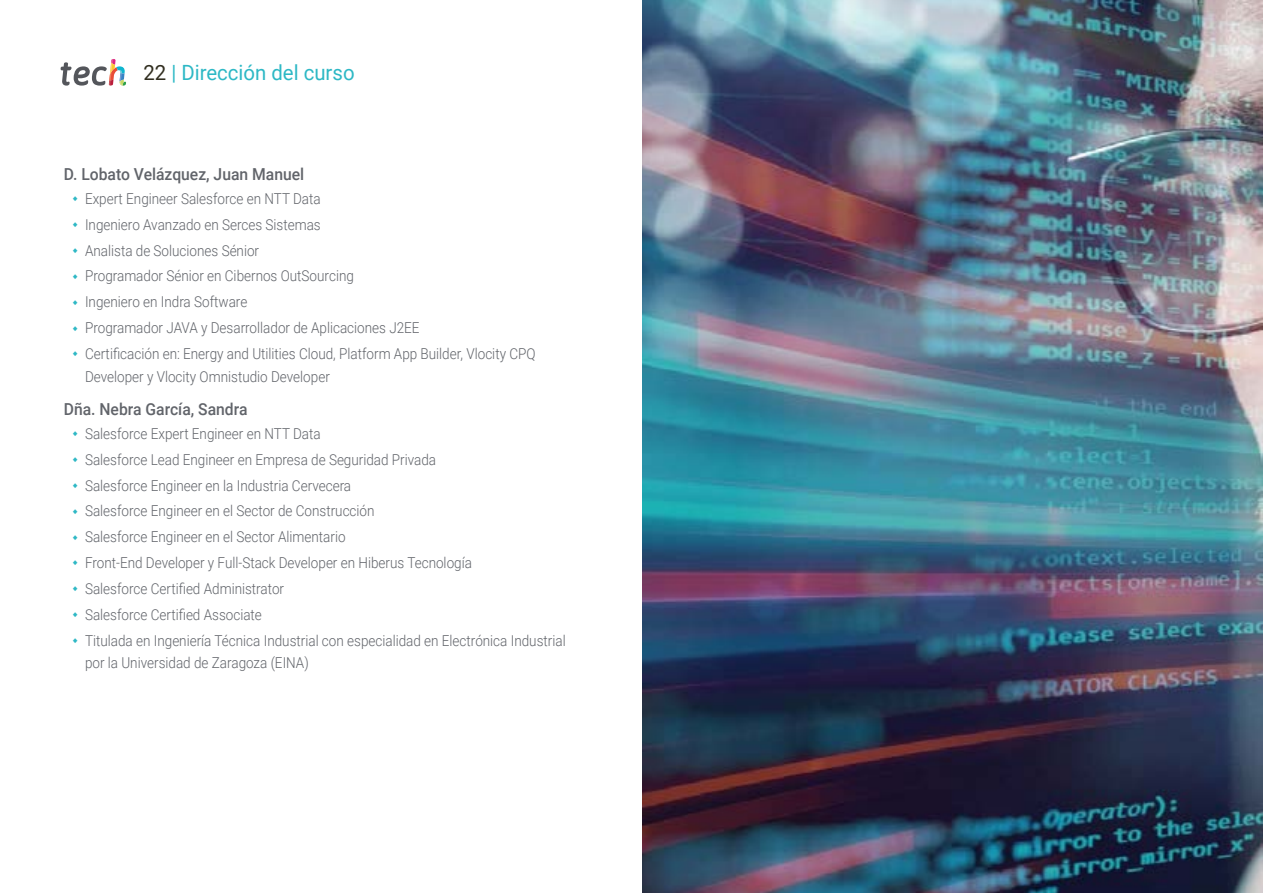
<style>
.page{position:relative;width:1263px;height:893px;background:#fff}
.page>*{position:absolute;margin:0;border:0;box-sizing:border-box;transform-origin:0 0}
.t1{font:21px "Roboto";color:#2db8c5}
.t2{font:500 16.5px "Roboto";color:#61646a;scale:.95 1}
.t3{font:300 15px/26px "Roboto";color:#61646a;scale:.9 1}
.s1{color:#312e20}
</style>
<div class="page">
<img style="left:642px;top:0;width:621px;height:893px">
<svg style="left:61px;top:59px;width:65px;height:27px"></svg>
<h1 class="t1" style="left:144px;top:57px;width:213px"><span class="s1">22</span> | Dirección del curso</h1>
<p class="t2" style="left:64px;top:163px;width:255px">D. Lobato Velázquez, Juan Manuel</p>
<p class="t3" style="left:85px;top:185px;width:502px">Expert Engineer Salesforce en NTT Data<br>Ingeniero Avanzado en Serces Sistemas<br>Analista de Soluciones Sénior<br>Programador Sénior en Cibernos OutSourcing<br>Ingeniero en Indra Software<br>Programador JAVA y Desarrollador de Aplicaciones J2EE<br>Certificación en: Energy and Utilities Cloud, Platform App Builder, Vlocity CPQ</p>
<p class="t3" style="left:85px;top:363px;width:273px">Developer y Vlocity Omnistudio Developer</p>
<p class="t2" style="left:64px;top:398px;width:195px">Dña. Nebra García, Sandra</p>
<p class="t3" style="left:85px;top:420px;width:536px">Salesforce Expert Engineer en NTT Data<br>Salesforce Lead Engineer en Empresa de Seguridad Privada<br>Salesforce Engineer en la Industria Cervecera<br>Salesforce Engineer en el Sector de Construcción<br>Salesforce Engineer en el Sector Alimentario<br>Front-End Developer y Full-Stack Developer en Hiberus Tecnología<br>Salesforce Certified Administrator<br>Salesforce Certified Associate<br>Titulada en Ingeniería Técnica Industrial con especialidad en Electrónica Industrial</p>
<p class="t3" style="left:85px;top:650px;width:250px">por la Universidad de Zaragoza (EINA)</p>
</div>
